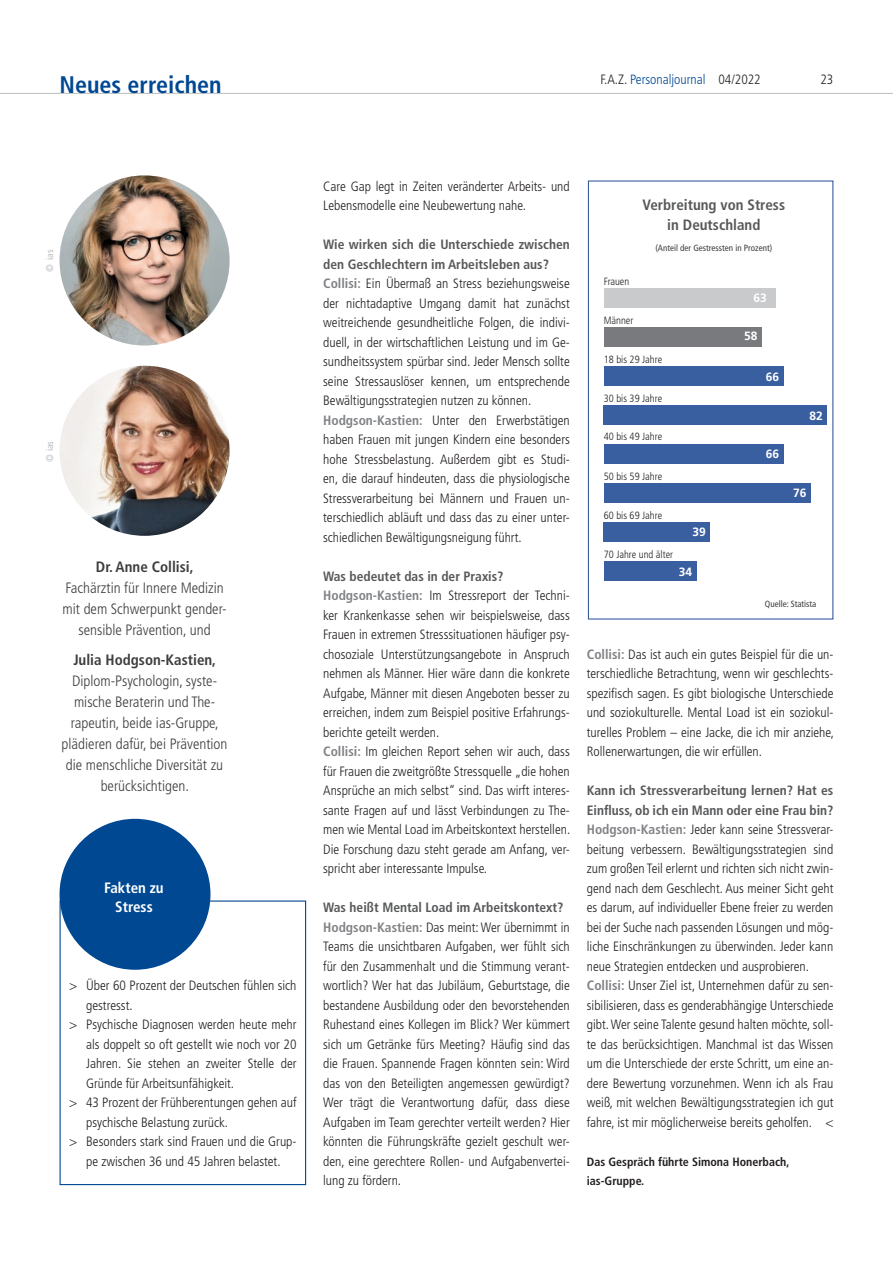
<style>
.page{position:relative;width:893px;height:1263px;background:#fff}
.page>*{position:absolute;margin:0;border:0;box-sizing:border-box;transform-origin:0 0}
.t1{font:700 condensed 24px "Frutiger LT Std";color:#014892}
.t2{font:300 condensed 15px/21px "Frutiger LT Std";color:#3e3e3f;text-align:center}
.t3{font:700 condensed 15px "Frutiger LT Std";color:#3e3e3f}
.t4{font:700 condensed 15px/19.5px "Frutiger LT Std";color:#57585a;text-align:center}
.t5{font:700 condensed 15px/19.5px "Frutiger LT Std";color:#fff;text-align:center}
.t6{font:300 condensed 13.5px/19.5px "Frutiger LT Std";color:#231f20}
.t7{font:300 condensed 13.5px "Frutiger LT Std";color:#014892}
.t8{font:700 condensed 12px/19.5px "Frutiger LT Std";color:#231f20}
.t9{font:700 12px "Frutiger LT Std";color:#fff}
.t10{font:300 condensed 10.5px "Frutiger LT Std";color:#231f20}
.t11{font:condensed 9.75px "Frutiger LT Std";color:#bcbdc0}
.t12{font:condensed 9px "Frutiger LT Std";color:#3e3e3f}
.s1{color:#231f20}
.s2{font-weight:700;color:#57585a}
.s3{font-weight:700;color:#808285}
</style>
<div class="page">
<hr style="left:0;top:93px;width:893px;height:1px;background:#bcbdc0">
<img style="left:60px;top:175px;width:170px;height:170px;border-radius:85px">
<img style="left:60px;top:366px;width:170px;height:170px;border-radius:85px">
<div style="left:588px;top:180px;width:245px;height:440px;border:1px solid #3a5fa1"></div>
<div style="left:604px;top:288px;width:171px;height:20px;background:#c9cacc"></div>
<div style="left:604px;top:327px;width:158px;height:20px;background:#787a7d"></div>
<div style="left:604px;top:366px;width:179px;height:20px;background:#3a5fa1"></div>
<div style="left:604px;top:405px;width:223px;height:20px;background:#3a5fa1"></div>
<div style="left:604px;top:444px;width:179px;height:19px;background:#3a5fa1"></div>
<div style="left:604px;top:483px;width:207px;height:19px;background:#3a5fa1"></div>
<div style="left:604px;top:522px;width:106px;height:20px;background:#3a5fa1"></div>
<div style="left:604px;top:561px;width:92px;height:20px;background:#3a5fa1"></div>
<div style="left:60px;top:900px;width:246px;height:285px;border:1px solid #014892"></div>
<div style="left:60px;top:819px;width:150px;height:151px;background:#014892;border-radius:50%"></div>
<h1 class="t1" style="left:60px;top:70px;width:164px">Neues erreichen</h1>
<p class="t7" style="left:600px;top:72px;width:162px"><span class="s1">F.A.Z.</span> Personaljournal <span class="s1">04/2022</span></p>
<p class="t6" style="left:820px;top:70px;width:14px">23</p>
<p class="t11" style="left:44px;top:272px;width:24px;rotate:-90deg">© ias</p>
<p class="t11" style="left:44px;top:461px;width:22px;rotate:-90deg">© ias</p>
<p class="t3" style="left:96px;top:558px;width:99px">Dr. Anne Collisi,</p>
<p class="t2" style="left:63px;top:578px;width:166px">Fachärztin für Innere Medizin mit dem Schwerpunkt gender&shy;sensible Prävention, und</p>
<p class="t3" style="left:73px;top:651px;width:144px">Julia Hodgson-Kastien,</p>
<p class="t2" style="left:62px;top:670px;width:167px">Diplom-Psychologin, syste&shy;mische Beraterin und The&shy;rapeutin, beide ias-Gruppe, plädieren dafür, bei Prävention die menschliche Diversität zu berücksichtigen.</p>
<p class="t5" style="left:104px;top:878px;width:61px">Fakten zu<br>Stress</p>
<p class="t6" style="left:69px;top:976px;width:229px">&gt; Über 60 Prozent der Deutschen fühlen sich</p>
<p class="t6" style="left:86px;top:995px;width:48px">gestresst.</p>
<p class="t6" style="left:69px;top:1015px;width:229px">&gt; Psychische Diagnosen werden heute mehr</p>
<p class="t6" style="left:86px;top:1034px;width:212px">als doppelt so oft gestellt wie noch vor 20</p>
<p class="t6" style="left:86px;top:1054px;width:212px">Jahren. Sie stehen an zweiter Stelle der</p>
<p class="t6" style="left:86px;top:1073px;width:150px">Gründe für Arbeitsunfähigkeit.</p>
<p class="t6" style="left:69px;top:1093px;width:229px">&gt; 43 Prozent der Frühberentungen gehen auf</p>
<p class="t6" style="left:86px;top:1112px;width:143px">psychische Belastung zurück.</p>
<p class="t6" style="left:69px;top:1132px;width:229px">&gt; Besonders stark sind Frauen und die Grup-</p>
<p class="t6" style="left:86px;top:1151px;width:196px">pe zwischen 36 und 45 Jahren belastet.</p>
<p class="t6" style="left:323px;top:176px;width:248px">Care Gap legt in Zeiten veränderter Arbeits- und<br>Lebensmodelle eine Neubewertung nahe.</p>
<p class="t6" style="left:323px;top:235px;width:248px"><span class="s2">Wie wirken sich die Unterschiede zwischen den Geschlechtern im Arbeitsleben aus?<br></span><span class="s3">Collisi:</span> Ein Übermaß an Stress beziehungsweise der nichtadaptive Umgang damit hat zunächst weitreichende gesundheitliche Folgen, die indivi&shy;duell, in der wirtschaftlichen Leistung und im Ge&shy;sundheitssystem spürbar sind. Jeder Mensch sollte seine Stressauslöser kennen, um entsprechende Bewältigungsstrategien nutzen zu können.<br><span class="s3">Hodgson-Kastien:</span> Unter den Erwerbstätigen haben Frauen mit jungen Kindern eine besonders hohe Stressbelastung. Außerdem gibt es Studi&shy;en, die darauf hindeuten, dass die physiologische Stressverarbeitung bei Männern und Frauen un&shy;terschiedlich abläuft und dass das zu einer unter&shy;schiedlichen Bewältigungsneigung führt.</p>
<p class="t6" style="left:323px;top:566px;width:249px"><span class="s2">Was bedeutet das in der Praxis?<br></span><span class="s3">Hodgson-Kastien:</span> Im Stressreport der Techni&shy;ker Krankenkasse sehen wir beispielsweise, dass Frauen in extremen Stresssituationen häufiger psy&shy;chosoziale Unterstützungsangebote in Anspruch nehmen als Männer. Hier wäre dann die konkrete Aufgabe, Männer mit diesen Angeboten besser zu erreichen, indem zum Beispiel positive Erfahrungs&shy;berichte geteilt werden.<br><span class="s3">Collisi:</span> Im gleichen Report sehen wir auch, dass für Frauen die zweitgrößte Stressquelle „die hohen Ansprüche an mich selbst“ sind. Das wirft interes&shy;sante Fragen auf und lässt Verbindungen zu The&shy;men wie Mental Load im Arbeitskontext herstellen.<br>Die Forschung dazu steht gerade am Anfang, ver&shy;spricht aber interessante Impulse.</p>
<p class="t6" style="left:323px;top:898px;width:248px"><span class="s2">Was heißt Mental Load im Arbeitskontext?<br></span><span class="s3">Hodgson-Kastien:</span> Das meint: Wer übernimmt in Teams die unsichtbaren Aufgaben, wer fühlt sich für den Zusammenhalt und die Stimmung verant&shy;wortlich? Wer hat das Jubiläum, Geburtstage, die bestandene Ausbildung oder den bevorstehenden Ruhestand eines Kollegen im Blick? Wer kümmert sich um Getränke fürs Meeting? Häufig sind das die Frauen. Spannende Fragen könnten sein: Wird das von den Beteiligten angemessen gewürdigt?<br>Wer trägt die Verantwortung dafür, dass diese Aufgaben im Team gerechter verteilt werden? Hier könnten die Führungskräfte gezielt geschult wer&shy;den, eine gerechtere Rollen- und Aufgabenvertei&shy;lung zu fördern.</p>
<p class="t4" style="left:643px;top:195px;width:144px">Verbreitung von Stress in Deutschland</p>
<p class="t12" style="left:655px;top:242px;width:118px">(Anteil der Gestressten in Prozent)</p>
<p class="t10" style="left:604px;top:275px;width:27px">Frauen</p>
<p class="t10" style="left:604px;top:314px;width:31px">Männer</p>
<p class="t10" style="left:604px;top:353px;width:60px">18 bis 29 Jahre</p>
<p class="t10" style="left:604px;top:392px;width:60px">30 bis 39 Jahre</p>
<p class="t10" style="left:604px;top:431px;width:60px">40 bis 49 Jahre</p>
<p class="t10" style="left:604px;top:470px;width:60px">50 bis 59 Jahre</p>
<p class="t10" style="left:604px;top:509px;width:60px">60 bis 69 Jahre</p>
<p class="t10" style="left:604px;top:548px;width:71px">70 Jahre und älter</p>
<p class="t9" style="left:692px;top:525px;width:15px">39</p>
<p class="t9" style="left:679px;top:564px;width:15px">34</p>
<p class="t9" style="left:753px;top:291px;width:15px">63</p>
<p class="t9" style="left:744px;top:329px;width:15px">58</p>
<p class="t9" style="left:766px;top:369px;width:15px">66</p>
<p class="t9" style="left:766px;top:447px;width:15px">66</p>
<p class="t9" style="left:809px;top:408px;width:15px">82</p>
<p class="t9" style="left:793px;top:486px;width:15px">76</p>
<p class="t12" style="left:765px;top:598px;width:53px">Quelle: Statista</p>
<p class="t6" style="left:587px;top:644px;width:249px;text-align:justify"><span class="s3">Collisi:</span> Das ist auch ein gutes Beispiel für die un&shy;terschiedliche Betrachtung, wenn wir geschlechts&shy;spezifisch sagen. Es gibt biologische Unterschiede und soziokulturelle. Mental Load ist ein soziokul&shy;turelles Problem – eine Jacke, die ich mir anziehe, Rollenerwartungen, die wir erfüllen.</p>
<p class="t6" style="left:587px;top:781px;width:248px"><span class="s2">Kann ich Stressverarbeitung lernen? Hat es Einfluss, ob ich ein Mann oder eine Frau bin?<br></span><span class="s3">Hodgson-Kastien:</span> Jeder kann seine Stressverar&shy;beitung verbessern. Bewältigungsstrategien sind zum großen Teil erlernt und richten sich nicht zwin&shy;gend nach dem Geschlecht. Aus meiner Sicht geht es darum, auf individueller Ebene freier zu werden bei der Suche nach passenden Lösungen und mög&shy;liche Einschränkungen zu überwinden. Jeder kann neue Strategien entdecken und ausprobieren.<br><span class="s3">Collisi:</span> Unser Ziel ist, Unternehmen dafür zu sen&shy;sibilisieren, dass es genderabhängige Unterschiede gibt. Wer seine Talente gesund halten möchte, soll&shy;te das berücksichtigen. Manchmal ist das Wissen um die Unterschiede der erste Schritt, um eine an&shy;dere Bewertung vorzunehmen. Wenn ich als Frau weiß, mit welchen Bewältigungsstrategien ich gut fahre, ist mir möglicherweise bereits geholfen. &lt;</p>
<p class="t8" style="left:587px;top:1152px;width:204px">Das Gespräch führte Simona Honerbach, ias-Gruppe.</p>
</div>
